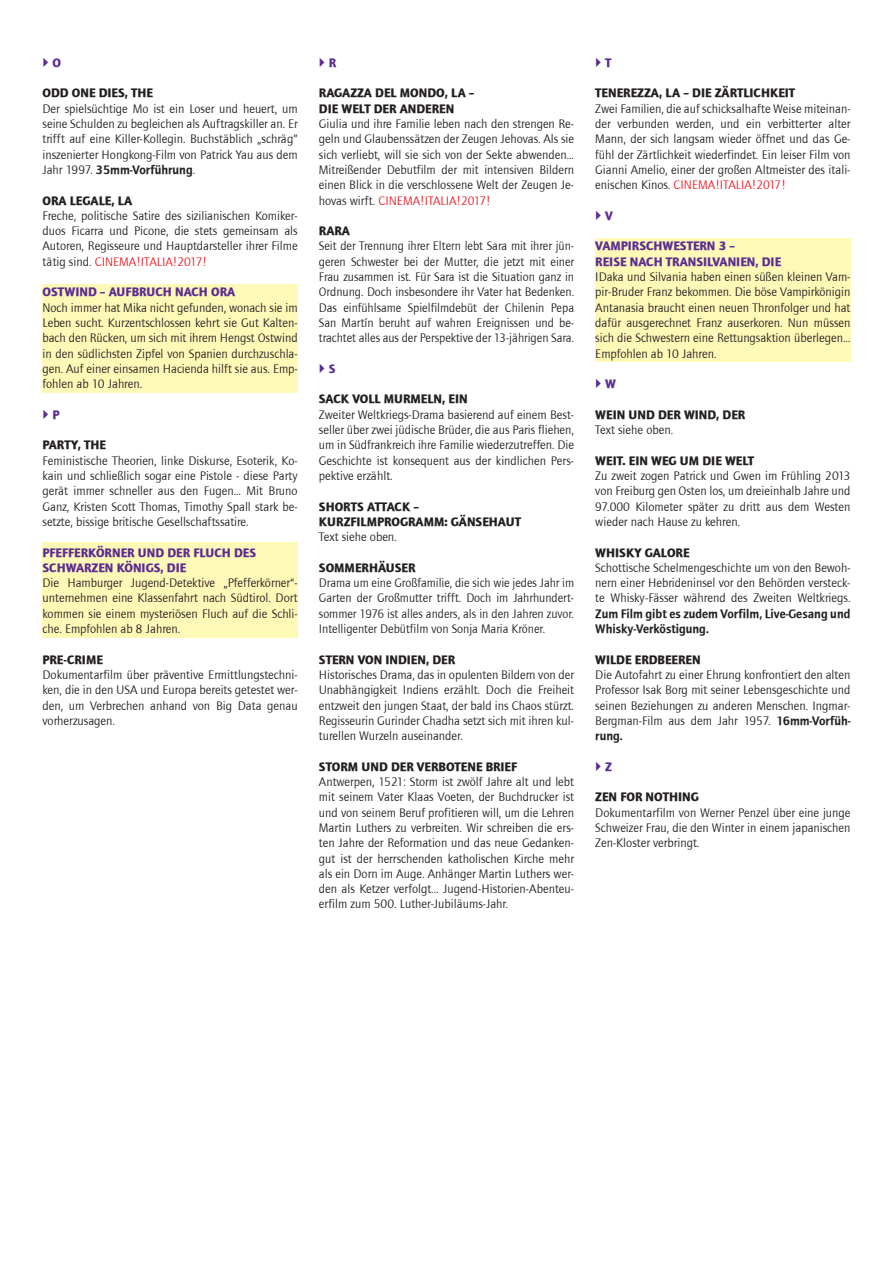
<style>
.page{position:relative;width:893px;height:1263px;background:#fff}
.page>*{position:absolute;margin:0;border:0;box-sizing:border-box;transform-origin:0 0}
.t1{font:12.75px/15.3px "Foundry Journal";color:#231f20}
.t2{font:700 12.75px/15.3px "Foundry Journal";color:#231f20}
.t3{font:700 12.75px "Foundry Journal";color:#5c2d91}
.s1{font-weight:700}
.s2{font-family:"Foundry Journal Demi"}
.s3{color:#ed1c24}
.s4{font-weight:700;color:#5c2d91}
.s5{font-weight:400}
</style>
<div class="page">
<div style="left:43px;top:284px;width:255px;height:109px;background:#fff9b8"></div>
<div style="left:43px;top:543px;width:255px;height:95px;background:#fff9b8"></div>
<div style="left:595px;top:238px;width:255px;height:123px;background:#fff9b8"></div>
<p class="t3" style="left:52px;top:55px;width:10px">O</p>
<p class="t1" style="left:43px;top:86px;width:257px"><span class="s1">ODD ONE DIES, THE<br></span>Der spielsüchtige Mo ist ein Loser und heuert, um seine Schulden zu begleichen als Auftragskiller an. Er trifft auf eine Killer-Kollegin. Buchstäblich „schräg” inszenierter Hongkong-Film von Patrick Yau aus dem Jahr 1997. <span class="s2">35mm-Vorführung</span>.</p>
<p class="t1" style="left:43px;top:193px;width:257px"><span class="s1">ORA LEGALE, LA<br></span>Freche, politische Satire des sizilianischen Komiker&shy;duos Ficarra und Picone, die stets gemeinsam als Autoren, Regisseure und Hauptdarsteller ihrer Filme tätig sind. <span class="s3">CINEMA!ITALIA!2017!</span></p>
<p class="t1" style="left:43px;top:285px;width:257px"><span class="s4">OSTWIND – AUFBRUCH NACH ORA<br></span>Noch immer hat Mika nicht gefunden, wonach sie im Leben sucht. Kurzentschlossen kehrt sie Gut Kalten&shy;bach den Rücken, um sich mit ihrem Hengst Ostwind in den südlichsten Zipfel von Spanien durchzuschla&shy;gen. Auf einer einsamen Hacienda hilft sie aus. Emp&shy;fohlen ab 10 Jahren.</p>
<p class="t3" style="left:52px;top:407px;width:8px">P</p>
<p class="t1" style="left:43px;top:438px;width:257px"><span class="s1">PARTY, THE<br></span>Feministische Theorien, linke Diskurse, Esoterik, Ko&shy;kain und schließlich sogar eine Pistole - diese Party gerät immer schneller aus den Fugen... Mit Bruno Ganz, Kristen Scott Thomas, Timothy Spall stark be&shy;setzte, bissige britische Gesellschaftssatire.</p>
<p class="t1" style="left:43px;top:545px;width:257px"><span class="s4">PFEFFERKÖRNER UND DER FLUCH DES SCHWARZEN KÖNIGS, DIE<br></span>Die Hamburger Jugend-Detektive „Pfefferkörner“- unter nehmen eine Klassenfahrt nach Südtirol. Dort kommen sie einem mysteriösen Fluch auf die Schli&shy;che. Empfohlen ab 8 Jahren.</p>
<p class="t1" style="left:43px;top:652px;width:257px"><span class="s1">PRE-CRIME<br></span>Dokumentarfilm über präventive Ermittlungstechni&shy;ken, die in den USA und Europa bereits getestet wer&shy;den, um Verbrechen anhand von Big Data genau vorherzusagen.</p>
<p class="t3" style="left:329px;top:55px;width:9px">R</p>
<p class="t1" style="left:319px;top:86px;width:257px"><span class="s1">RAGAZZA DEL MONDO, LA –<br>DIE WELT DER ANDEREN<br></span>Giulia und ihre Familie leben nach den strengen Re&shy;geln und Glaubenssätzen der Zeugen Jehovas. Als sie sich verliebt, will sie sich von der Sekte abwenden...<br>Mitreißender Debutfilm der mit intensiven Bildern einen Blick in die verschlossene Welt der Zeugen Je&shy;hovas wirft. <span class="s3">CINEMA!ITALIA!2017!</span></p>
<p class="t1" style="left:319px;top:223px;width:257px"><span class="s1">RARA<br></span>Seit der Trennung ihrer Eltern lebt Sara mit ihrer jün&shy;geren Schwester bei der Mutter, die jetzt mit einer Frau zusammen ist. Für Sara ist die Situation ganz in Ordnung. Doch insbesondere ihr Vater hat Bedenken.<br>Das einfühlsame Spielfilmdebüt der Chilenin Pepa San Martín beruht auf wahren Ereignissen und be&shy;trachtet alles aus der Perspektive der 13-jährigen Sara.</p>
<p class="t3" style="left:329px;top:361px;width:8px">S</p>
<p class="t1" style="left:319px;top:392px;width:257px"><span class="s1">SACK VOLL MURMELN, EIN<br></span>Zweiter Weltkriegs-Drama basierend auf einem Best&shy;seller über zwei jüdische Brüder, die aus Paris fliehen, um in Südfrankreich ihre Familie wiederzutreffen. Die Geschichte ist konsequent aus der kindlichen Pers&shy;pektive erzählt.</p>
<p class="t2" style="left:319px;top:498px;width:204px">SHORTS ATTACK –<br>KURZFILMPROGRAMM: GÄNSEHAUT<br><span class="s5">Text siehe oben.</span></p>
<p class="t1" style="left:319px;top:560px;width:257px"><span class="s1">SOMMERHÄUSER<br></span>Drama um eine Großfamilie, die sich wie jedes Jahr im Garten der Großmutter trifft. Doch im Jahrhundert&shy;sommer 1976 ist alles anders, als in den Jahren zuvor.<br>Intelligenter Debütfilm von Sonja Maria Kröner.</p>
<p class="t1" style="left:319px;top:652px;width:257px"><span class="s1">STERN VON INDIEN, DER<br></span>Historisches Drama, das in opulenten Bildern von der Unabhängigkeit Indiens erzählt. Doch die Freiheit entzweit den jungen Staat, der bald ins Chaos stürzt.<br>Regisseurin Gurinder Chadha setzt sich mit ihren kul&shy;turellen Wurzeln auseinander.</p>
<p class="t1" style="left:319px;top:759px;width:257px"><span class="s1">STORM UND DER VERBOTENE BRIEF </span>Antwerpen, 1521: Storm ist zwölf Jahre alt und lebt mit seinem Vater Klaas Voeten, der Buchdrucker ist und von seinem Beruf profitieren will, um die Lehren Martin Luthers zu verbreiten. Wir schreiben die ers&shy;ten Jahre der Reformation und das neue Gedanken&shy;gut ist der herrschenden katholischen Kirche mehr als ein Dorn im Auge. Anhänger Martin Luthers wer&shy;den als Ketzer verfolgt... Jugend-Historien-Abenteu&shy;erfilm zum 500. Luther-Jubiläums-Jahr.</p>
<p class="t3" style="left:605px;top:55px;width:8px">T</p>
<p class="t1" style="left:595px;top:86px;width:257px"><span class="s1">TENEREZZA, LA – DIE ZÄRTLICHKEIT<br></span>Zwei Familien, die auf schicksalhafte Weise miteinan&shy;der verbunden werden, und ein verbitterter alter Mann, der sich langsam wieder öffnet und das Ge&shy;fühl der Zärtlichkeit wiederfindet. Ein leiser Film von Gianni Amelio, einer der großen Altmeister des itali&shy;enischen Kinos. <span class="s3">CINEMA!ITALIA!2017!</span></p>
<p class="t3" style="left:605px;top:208px;width:9px">V</p>
<p class="t1" style="left:595px;top:239px;width:257px"><span class="s4">VAMPIRSCHWESTERN 3 –<br>REISE NACH TRANSILVANIEN, DIE<br></span>IDaka und Silvania haben einen süßen kleinen Vam&shy;pir-Bruder Franz bekommen. Die böse Vampirkönigin Antanasia braucht einen neuen Thronfolger und hat dafür ausgerechnet Franz auserkoren. Nun müssen sich die Schwestern eine Rettungsaktion überlegen...<br>Empfohlen ab 10 Jahren.</p>
<p class="t3" style="left:605px;top:376px;width:12px">W</p>
<p class="t2" style="left:595px;top:407px;width:152px">WEIN UND DER WIND, DER<br><span class="s5">Text siehe oben.</span></p>
<p class="t1" style="left:595px;top:453px;width:257px"><span class="s1">WEIT. EIN WEG UM DIE WELT<br></span>Zu zweit zogen Patrick und Gwen im Frühling 2013 von Freiburg gen Osten los, um dreieinhalb Jahre und 97.000 Kilometer später zu dritt aus dem Westen wieder nach Hause zu kehren.</p>
<p class="t1" style="left:595px;top:545px;width:257px"><span class="s1">WHISKY GALORE<br></span>Schottische Schelmengeschichte um von den Bewoh&shy;nern einer Hebrideninsel vor den Behörden versteck&shy;te Whisky-Fässer während des Zweiten Weltkriegs.<br><span class="s2">Zum Film gibt es zudem Vorfilm, Live-Gesang und Whisky-Verköstigung.</span></p>
<p class="t1" style="left:595px;top:652px;width:257px"><span class="s1">WILDE ERDBEEREN<br></span>Die Autofahrt zu einer Ehrung konfrontiert den alten Professor Isak Borg mit seiner Lebensgeschichte und seinen Beziehungen zu anderen Menschen. Ingmar-Bergman-Film aus dem Jahr 1957. <span class="s2">16mm-Vorfüh&shy;rung.</span></p>
<p class="t3" style="left:605px;top:759px;width:8px">Z</p>
<p class="t1" style="left:595px;top:790px;width:257px"><span class="s1">ZEN FOR NOTHING<br></span>Dokumentarfilm von Werner Penzel über eine junge Schweizer Frau, die den Winter in einem japanischen Zen-Kloster verbringt.</p>
</div>
